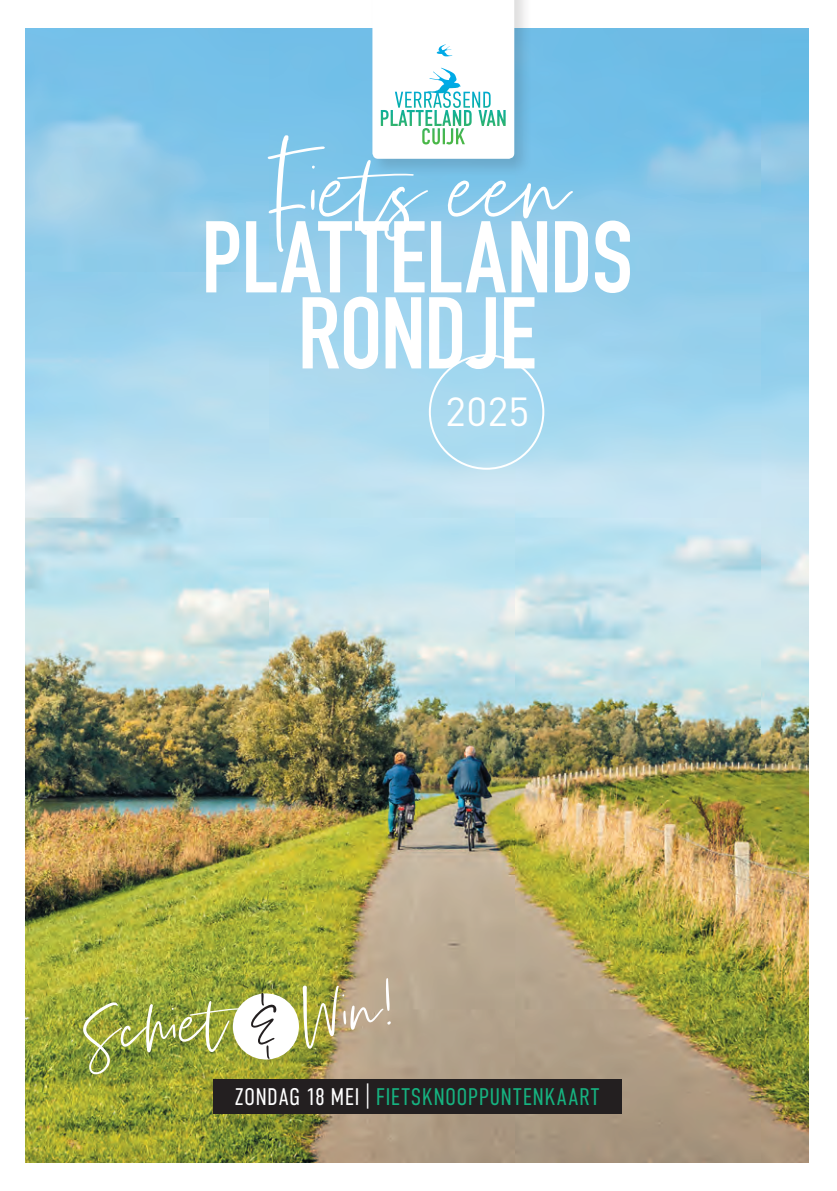
<style>
.page{position:relative;width:837px;height:1191px;background:#fff}
.page>*{position:absolute;margin:0;border:0;box-sizing:border-box;transform-origin:0 0}
.t1{font:120px "Silver South Script Alt";letter-spacing:.02em;color:#fff}
.t2{font:700 100px "DIN Condensed";letter-spacing:-.005em;color:#fff}
.t3{font:81.8px "Silver South Script Alt";color:#fff}
.t4{font:40px "DIN";color:#fff}
.t5{font:300 24px "DIN Condensed";letter-spacing:.02em;color:#16b280}
.s1{font-size:64px;color:#231f20}
.s2{color:#fff}
.s3{font-size:27.6px;color:#fff}
</style>
<div class="page">
<img style="left:26px;top:28px;width:782px;height:1134px">
<div style="left:369px;top:0;width:164px;height:178px;background:#231f20;opacity:.15"></div>
<svg style="left:372px;top:0;width:142px;height:159px"></svg>
<div style="left:428px;top:354px;width:116px;height:116px;border:2px solid #fff;border-radius:50%"></div>
<div style="left:213px;top:1079px;width:408px;height:34px;background:#231f20"></div>
<svg style="left:231px;top:992px;width:69px;height:68px"></svg>
<p class="t1" style="left:263px;top:119px;width:308px">Fiets een</p>
<p class="t2" style="left:201px;top:190px;width:432px">PLATTELANDS</p>
<p class="t2" style="left:297px;top:266px;width:240px">RONDJE</p>
<p class="t4" style="left:445px;top:387px;width:85px">2025</p>
<p class="t3" style="left:74px;top:984px;width:319px;rotate:-5deg">Schiet <span class="s1">&amp;</span> Win!</p>
<p class="t5" style="left:234px;top:1083px;width:367px"><span class="s2">ZONDAG 18 MEI</span> <span class="s3">|</span> FIETSKNOOPPUNTENKAART</p>
</div>
